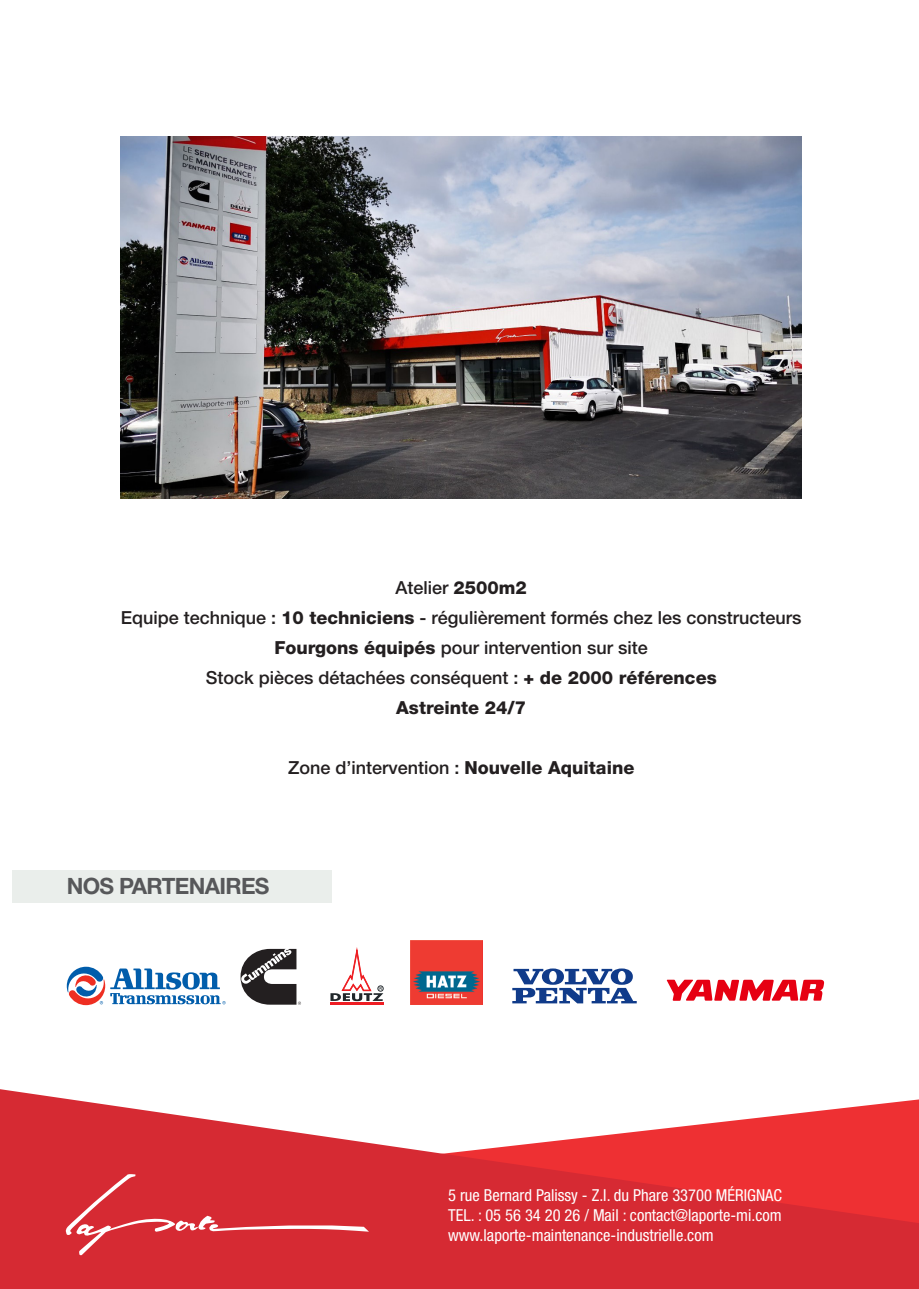
<style>
.page{position:relative;width:919px;height:1289px;background:#fff}
.page>*{position:absolute;margin:0;border:0;box-sizing:border-box;transform-origin:0 0}
.t1{font:700 22.5px "Helvetica Neue";letter-spacing:-.03em;color:#57585a}
.t2{font:500 18px "Helvetica Neue";color:#231f20}
.t3{font:800 18px "Helvetica Neue";color:#231f20}
.t4{font:condensed 16.5px "Helvetica Neue";color:#fff}
.s1{font-weight:800}
</style>
<div class="page">
<img style="left:121px;top:136px;width:680px;height:362px">
<svg style="left:67px;top:966px;width:158px;height:39px"></svg>
<svg style="left:240px;top:948px;width:61px;height:56px"></svg>
<hr style="left:330px;top:1002px;width:53px;height:2px;background:#ee1d23">
<svg style="left:330px;top:947px;width:53px;height:54px"></svg>
<img style="left:410px;top:940px;width:72px;height:64px">
<svg style="left:666px;top:979px;width:158px;height:21px"></svg>
<svg style="left:512px;top:968px;width:124px;height:35px"></svg>
<div style="left:13px;top:870px;width:319px;height:32px;background:#eaeeeb"></div>
<svg style="left:0;top:1089px;width:918px;height:199px;fill:#d62a33"></svg>
<svg style="left:66px;top:1174px;width:303px;height:81px;background:#d83840"></svg>
<p class="t2" style="left:395px;top:577px;width:133px">Atelier <span class="s1">2500m2</span></p>
<p class="t2" style="left:121px;top:607px;width:682px">Equipe technique : <span class="s1">10 techniciens</span> - régulièrement formés chez les constructeurs</p>
<p class="t2" style="left:274px;top:637px;width:375px"><span class="s1">Fourgons équipés</span> pour intervention sur site</p>
<p class="t2" style="left:206px;top:667px;width:512px">Stock pièces détachées conséquent : <span class="s1">+ de 2000 références</span></p>
<p class="t3" style="left:396px;top:697px;width:131px">Astreinte 24/7</p>
<p class="t2" style="left:288px;top:757px;width:348px">Zone d’intervention : <span class="s1">Nouvelle Aquitaine</span></p>
<p class="t1" style="left:67px;top:872px;width:204px">NOS PARTENAIRES</p>
<p class="t4" style="left:448px;top:1185px;width:335px">5 rue Bernard Palissy - Z.I. du Phare 33700 MÉRIGNAC</p>
<p class="t4" style="left:448px;top:1205px;width:335px">TEL. : 05 56 34 20 26 / Mail : contact@laporte-mi.com</p>
<p class="t4" style="left:448px;top:1225px;width:267px">www.laporte-maintenance-industrielle.com</p>
</div>
